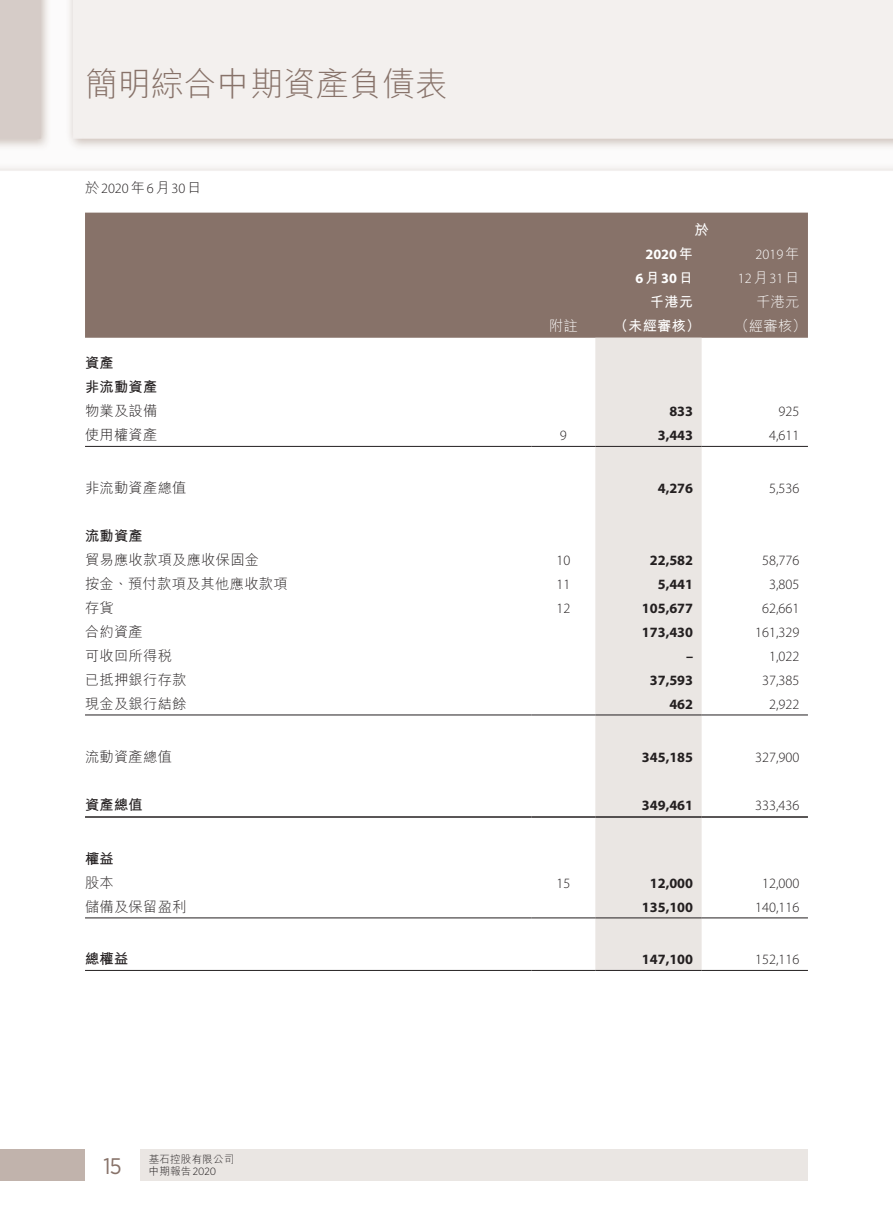
<style>
.page{position:relative;width:893px;height:1212px;background:#fff}
.page>*{position:absolute;margin:0;border:0;box-sizing:border-box;transform-origin:0 0}
.t1{font:300 33px "M Hei HK";color:#877269}
.t2{font:22.5px "Gotham Narrow";color:#877269}
._50_Table_txt{font:300 14.25px "Myriad Pro";color:#231f20}
._50_Table_txt-2{font:300 14.25px "M Hei HK";letter-spacing:.02em;color:#231f20}
._50_Table_txt-3{font:700 14.25px "Myriad Pro";color:#231f20}
._50_Table_txt-4{font:700 14.25px "M Hei HK";letter-spacing:.02em;color:#231f20}
._50_Table_txt-5{font:300 14.25px "Myriad Pro";color:#fff}
._50_Table_txt-6{font:700 14.25px "M Hei HK";letter-spacing:.02em;color:#fff}
._50_Table_txt-7{font:700 14.25px "Myriad Pro";color:#fff}
._50_Table_txt-8{font:300 14.25px "M Hei HK";letter-spacing:.02em;color:#fff}
.t3{font:300 10.5px "M Hei HK";letter-spacing:.02em;color:#231f20}
.s1{font-family:"M Hei HK"}
.s2{font-family:"Gotham Narrow"}
</style>
<div class="page">
<div style="left:140px;top:1149px;width:668px;height:32px;background:#eae6e3"></div>
<div style="left:0;top:1149px;width:85px;height:32px;background:#c1b3ac"></div>
<div style="left:85px;top:213px;width:723px;height:125px;background:#877269"></div>
<div style="left:595px;top:338px;width:107px;height:632px;background:#eae6e3"></div>
<hr style="left:85px;top:446px;width:446px;height:1px;background:#231f20">
<hr style="left:531px;top:446px;width:64px;height:1px;background:#231f20">
<hr style="left:595px;top:446px;width:107px;height:1px;background:#231f20">
<hr style="left:702px;top:446px;width:106px;height:1px;background:#231f20">
<hr style="left:85px;top:714px;width:446px;height:1px;background:#231f20">
<hr style="left:531px;top:714px;width:64px;height:1px;background:#231f20">
<hr style="left:595px;top:714px;width:107px;height:1px;background:#231f20">
<hr style="left:702px;top:714px;width:106px;height:1px;background:#231f20">
<hr style="left:85px;top:816px;width:446px;height:2px;background:#231f20">
<hr style="left:531px;top:816px;width:64px;height:2px;background:#231f20">
<hr style="left:595px;top:816px;width:107px;height:2px;background:#231f20">
<hr style="left:702px;top:816px;width:106px;height:2px;background:#231f20">
<hr style="left:85px;top:917px;width:446px;height:1px;background:#231f20">
<hr style="left:531px;top:917px;width:64px;height:1px;background:#231f20">
<hr style="left:595px;top:917px;width:107px;height:1px;background:#231f20">
<hr style="left:702px;top:917px;width:106px;height:1px;background:#231f20">
<hr style="left:85px;top:970px;width:446px;height:1px;background:#231f20">
<hr style="left:531px;top:970px;width:64px;height:1px;background:#231f20">
<hr style="left:595px;top:970px;width:107px;height:1px;background:#231f20">
<hr style="left:702px;top:970px;width:106px;height:1px;background:#231f20">
<p class="t1" style="left:85px;top:67px;width:364px">簡明綜合中期資產負債表</p>
<p class="_50_Table_txt" style="left:85px;top:180px;width:118px"><span class="s1">於</span>2020<span class="s1">年</span>6<span class="s1">月</span>30<span class="s1">日</span></p>
<p class="_50_Table_txt-6" style="left:694px;top:219px;width:16px">於</p>
<p class="_50_Table_txt-7" style="left:645px;top:245px;width:49px">2020<span class="s1">年</span></p>
<p class="_50_Table_txt-7" style="left:635px;top:269px;width:59px">6<span class="s1">月</span>30<span class="s1">日</span></p>
<p class="_50_Table_txt-6" style="left:650px;top:291px;width:45px">千港元</p>
<p class="_50_Table_txt-5" style="left:756px;top:245px;width:45px">2019<span class="s1">年</span></p>
<p class="_50_Table_txt-5" style="left:738px;top:269px;width:63px">12<span class="s1">月</span>31<span class="s1">日</span></p>
<p class="_50_Table_txt-8" style="left:756px;top:294px;width:45px">千港元</p>
<p class="_50_Table_txt-8" style="left:549px;top:318px;width:30px">附註</p>
<p class="_50_Table_txt-6" style="left:614px;top:315px;width:88px">（未經審核）</p>
<p class="_50_Table_txt-8" style="left:735px;top:318px;width:73px">（經審核(</p>
<p class="_50_Table_txt-4" style="left:85px;top:353px;width:30px">資產</p>
<p class="_50_Table_txt-4" style="left:85px;top:377px;width:74px">非流動資產</p>
<p class="_50_Table_txt-2" style="left:85px;top:404px;width:74px">物業及設備</p>
<p class="_50_Table_txt-3" style="left:669px;top:402px;width:25px">833</p>
<p class="_50_Table_txt" style="left:778px;top:403px;width:22px">925</p>
<p class="_50_Table_txt-2" style="left:85px;top:428px;width:74px">使用權資產</p>
<p class="_50_Table_txt" style="left:560px;top:427px;width:8px">9</p>
<p class="_50_Table_txt-3" style="left:658px;top:426px;width:37px">3,443</p>
<p class="_50_Table_txt" style="left:769px;top:427px;width:32px">4,611</p>
<p class="_50_Table_txt-2" style="left:85px;top:480px;width:103px">非流動資產總值</p>
<p class="_50_Table_txt-4" style="left:85px;top:525px;width:59px">流動資產</p>
<p class="_50_Table_txt-3" style="left:658px;top:479px;width:37px">4,276</p>
<p class="_50_Table_txt" style="left:769px;top:480px;width:32px">5,536</p>
<p class="_50_Table_txt-2" style="left:85px;top:552px;width:176px">貿易應收款項及應收保固金</p>
<p class="_50_Table_txt" style="left:556px;top:552px;width:15px">10</p>
<p class="_50_Table_txt-3" style="left:650px;top:551px;width:45px">22,582</p>
<p class="_50_Table_txt" style="left:762px;top:552px;width:39px">58,776</p>
<p class="_50_Table_txt-2" style="left:85px;top:576px;width:204px">按金、預付款項及其他應收款項</p>
<p class="_50_Table_txt" style="left:556px;top:576px;width:15px">11</p>
<p class="_50_Table_txt-3" style="left:658px;top:575px;width:37px">5,441</p>
<p class="_50_Table_txt" style="left:769px;top:576px;width:32px">3,805</p>
<p class="_50_Table_txt-2" style="left:85px;top:600px;width:30px">存貨</p>
<p class="_50_Table_txt" style="left:556px;top:600px;width:15px">12</p>
<p class="_50_Table_txt-3" style="left:642px;top:599px;width:53px">105,677</p>
<p class="_50_Table_txt" style="left:762px;top:600px;width:39px">62,661</p>
<p class="_50_Table_txt-2" style="left:85px;top:624px;width:59px">合約資產</p>
<p class="_50_Table_txt-3" style="left:642px;top:623px;width:53px">173,430</p>
<p class="_50_Table_txt" style="left:755px;top:624px;width:46px">161,329</p>
<p class="_50_Table_txt-2" style="left:85px;top:648px;width:88px">可收回所得稅</p>
<p class="_50_Table_txt-3" style="left:686px;top:647px;width:9px">–</p>
<p class="_50_Table_txt" style="left:769px;top:648px;width:32px">1,022</p>
<p class="_50_Table_txt-2" style="left:85px;top:672px;width:103px">已抵押銀行存款</p>
<p class="_50_Table_txt-3" style="left:650px;top:671px;width:45px">37,593</p>
<p class="_50_Table_txt" style="left:762px;top:672px;width:39px">37,385</p>
<p class="_50_Table_txt-2" style="left:85px;top:696px;width:103px">現金及銀行結餘</p>
<p class="_50_Table_txt-3" style="left:669px;top:695px;width:25px">462</p>
<p class="_50_Table_txt" style="left:769px;top:696px;width:32px">2,922</p>
<p class="_50_Table_txt-2" style="left:85px;top:749px;width:88px">流動資產總值</p>
<p class="_50_Table_txt-3" style="left:642px;top:747px;width:53px">345,185</p>
<p class="_50_Table_txt" style="left:755px;top:748px;width:46px">327,900</p>
<p class="_50_Table_txt-4" style="left:85px;top:794px;width:59px">資產總值</p>
<p class="_50_Table_txt-3" style="left:642px;top:795px;width:53px">349,461</p>
<p class="_50_Table_txt" style="left:755px;top:796px;width:46px">333,436</p>
<p class="_50_Table_txt-4" style="left:85px;top:848px;width:30px">權益</p>
<p class="_50_Table_txt-2" style="left:85px;top:875px;width:30px">股本</p>
<p class="_50_Table_txt" style="left:556px;top:874px;width:15px">15</p>
<p class="_50_Table_txt-3" style="left:650px;top:874px;width:45px">12,000</p>
<p class="_50_Table_txt" style="left:762px;top:874px;width:39px">12,000</p>
<p class="_50_Table_txt-2" style="left:85px;top:899px;width:103px">儲備及保留盈利</p>
<p class="_50_Table_txt-3" style="left:642px;top:898px;width:53px">135,100</p>
<p class="_50_Table_txt" style="left:755px;top:898px;width:46px">140,116</p>
<p class="_50_Table_txt-4" style="left:85px;top:949px;width:45px">總權益</p>
<p class="_50_Table_txt-3" style="left:642px;top:950px;width:53px">147,100</p>
<p class="_50_Table_txt" style="left:755px;top:951px;width:46px">152,116</p>
<p class="t2" style="left:104px;top:1152px;width:20px">15</p>
<p class="t3" style="left:149px;top:1154px;width:87px">基石控股有限公司</p>
<p class="t3" style="left:149px;top:1166px;width:69px">中期報告<span class="s2">2020</span></p>
</div>
